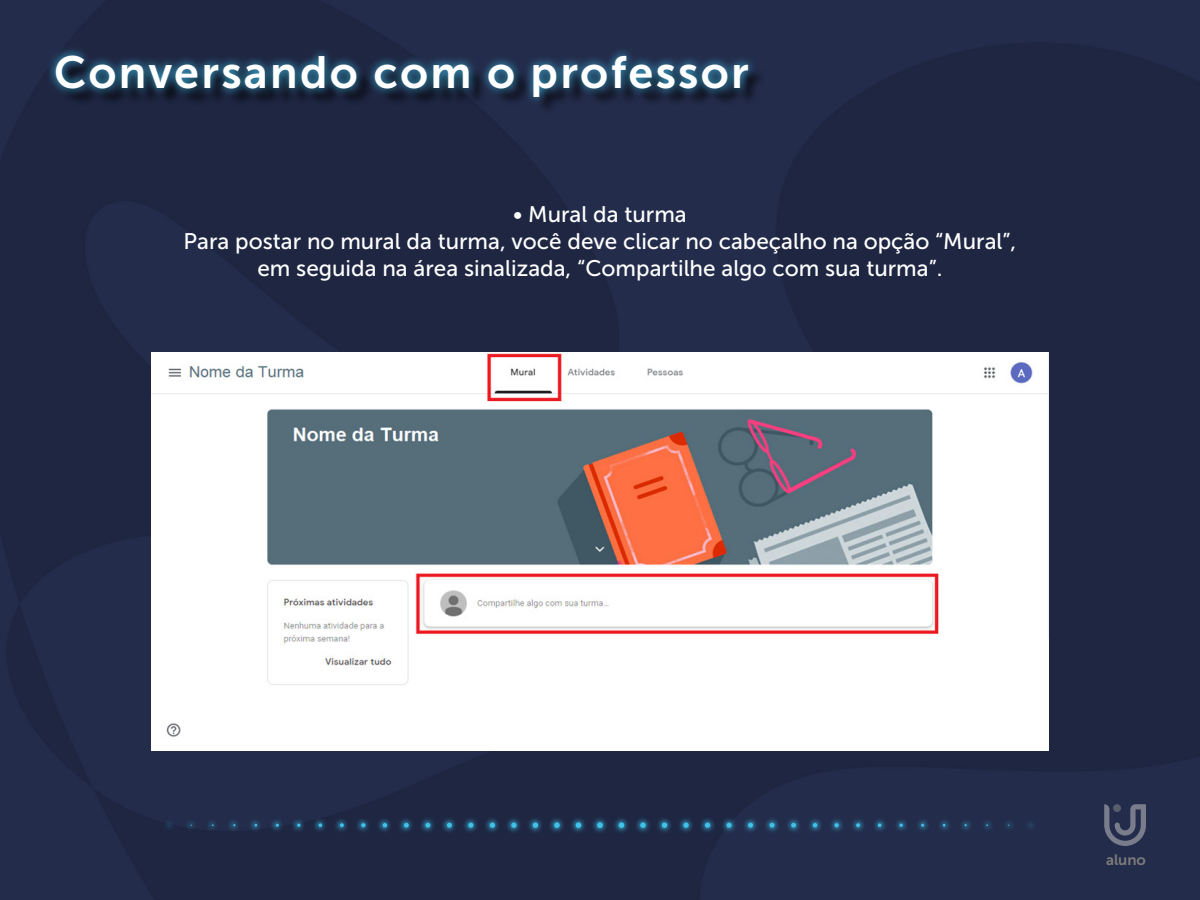
<style>
.page{position:relative;width:1200px;height:900px;background:#fff}
.page>*{position:absolute;margin:0;border:0;box-sizing:border-box;transform-origin:0 0}
.t1{font:45px "Museo Sans 700";letter-spacing:.05em;color:#fff}
.t2{font:22.5px/27px "Museo Sans 500";color:#fff;text-align:center}
.t3{font:15px "Museo Sans 700";color:#7c7c7b}
</style>
<div class="page">
<img style="left:0;top:0;width:1200px;height:900px">
<div style="left:163px;top:816px;width:874px;height:19px;background:#3fc1e9;opacity:.9"></div>
<svg style="left:297px;top:824px;width:4px;height:3px"></svg>
<svg style="left:319px;top:823px;width:3px;height:4px"></svg>
<svg style="left:340px;top:823px;width:4px;height:4px"></svg>
<svg style="left:361px;top:823px;width:5px;height:4px"></svg>
<svg style="left:383px;top:823px;width:4px;height:4px"></svg>
<svg style="left:404px;top:823px;width:5px;height:5px"></svg>
<svg style="left:425px;top:823px;width:5px;height:5px"></svg>
<svg style="left:447px;top:823px;width:5px;height:5px"></svg>
<svg style="left:468px;top:823px;width:5px;height:5px"></svg>
<svg style="left:490px;top:823px;width:5px;height:5px"></svg>
<svg style="left:511px;top:823px;width:6px;height:5px"></svg>
<svg style="left:533px;top:823px;width:5px;height:5px"></svg>
<svg style="left:554px;top:822px;width:6px;height:6px"></svg>
<svg style="left:576px;top:822px;width:5px;height:6px"></svg>
<svg style="left:597px;top:822px;width:6px;height:6px"></svg>
<svg style="left:619px;top:822px;width:5px;height:6px"></svg>
<svg style="left:640px;top:822px;width:6px;height:6px"></svg>
<svg style="left:662px;top:823px;width:5px;height:5px"></svg>
<svg style="left:683px;top:823px;width:6px;height:5px"></svg>
<svg style="left:705px;top:823px;width:5px;height:5px"></svg>
<svg style="left:727px;top:823px;width:5px;height:5px"></svg>
<svg style="left:748px;top:823px;width:5px;height:5px"></svg>
<svg style="left:770px;top:823px;width:5px;height:5px"></svg>
<svg style="left:791px;top:823px;width:5px;height:5px"></svg>
<svg style="left:813px;top:823px;width:4px;height:4px"></svg>
<svg style="left:834px;top:823px;width:5px;height:4px"></svg>
<svg style="left:856px;top:823px;width:4px;height:4px"></svg>
<svg style="left:878px;top:823px;width:3px;height:4px"></svg>
<svg style="left:899px;top:824px;width:4px;height:3px"></svg>
<div style="left:58px;top:58px;width:709px;height:57px;background:#1e2642"></div>
<div style="left:47px;top:46px;width:711px;height:60px;background:#3fc1e9;opacity:.9"></div>
<img style="left:151px;top:353px;width:898px;height:397px">
<svg style="left:1104px;top:804px;width:42px;height:42px;background:#4a5067"></svg>
<p class="t1" style="left:54px;top:47px;width:696px">Conversando com o professor</p>
<p class="t2" style="left:513px;top:201px;width:175px">• Mural da turma</p>
<p class="t2" style="left:184px;top:228px;width:834px">Para postar no mural da turma, você deve clicar no cabeçalho na opção “Mural”, em seguida na área sinalizada, “Compartilhe algo com sua turma”.</p>
<p class="t3" style="left:1106px;top:851px;width:41px">aluno</p>
</div>
